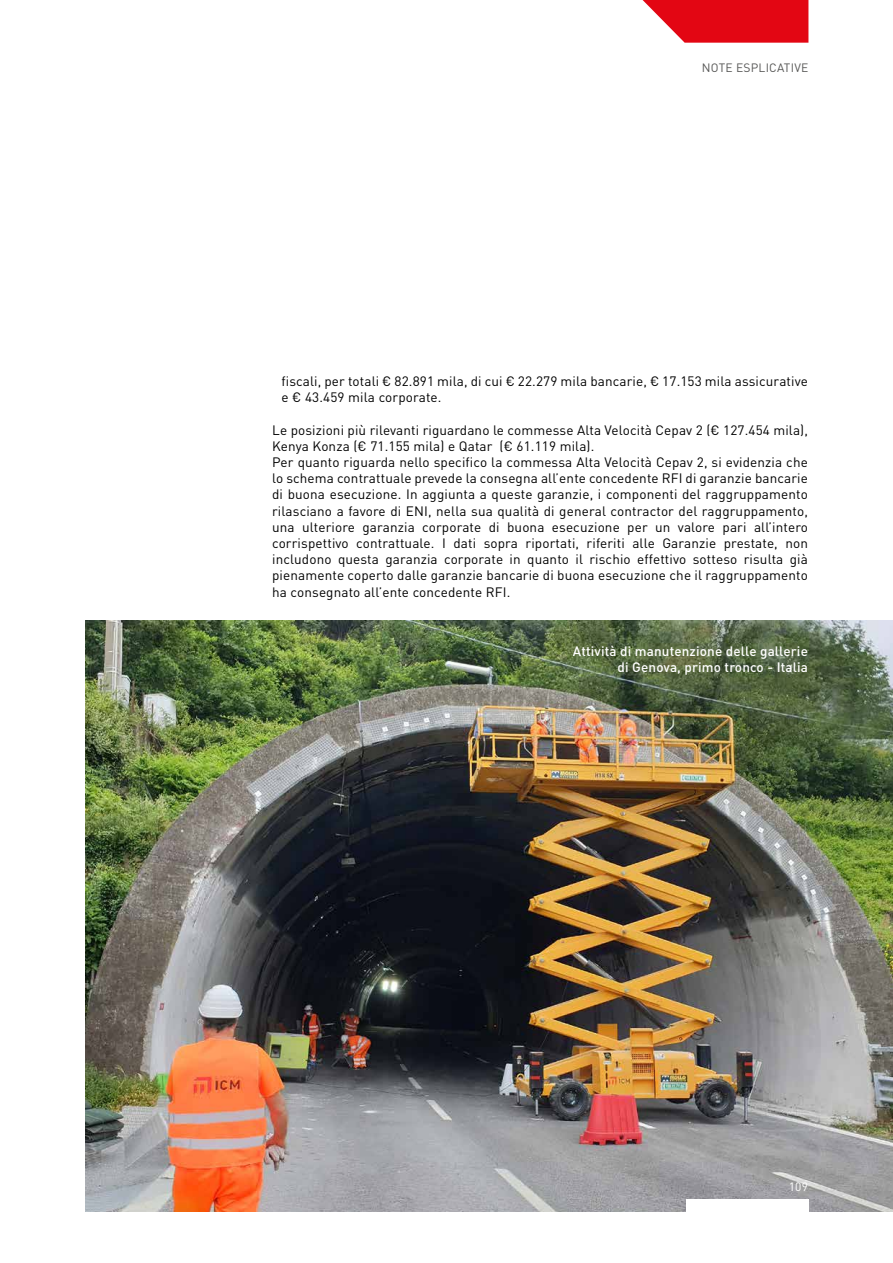
<style>
.page{position:relative;width:893px;height:1263px;background:#fff}
.page>*{position:absolute;margin:0;border:0;box-sizing:border-box;transform-origin:0 0}
.t1{font:13.5px/16.2px "DIN Pro";letter-spacing:.01em;color:#000}
.t2{font:500 13.5px/16.2px "DIN Pro";letter-spacing:.01em;color:#fff;text-align:right}
.t3{font:12px "DIN Pro";letter-spacing:.02em;color:#575756}
.t4{font:12px "DIN Pro";color:#fff}
</style>
<div class="page">
<svg style="left:642px;top:0;width:166px;height:43px;background:#e62833"></svg>
<img style="left:85px;top:621px;width:808px;height:591px">
<div style="left:686px;top:1199px;width:122px;height:13px;background:#fff"></div>
<p class="t3" style="left:702px;top:59px;width:108px">NOTE ESPLICATIVE</p>
<p class="t1" style="left:282px;top:372px;width:528px">fiscali, per totali € 82.891 mila, di cui € 22.279 mila bancarie, € 17.153 mila assicurative e € 43.459 mila corporate.</p>
<p class="t1" style="left:272px;top:420px;width:537px">Le posizioni più rilevanti riguardano le commesse Alta Velocità Cepav 2 (€ 127.454 mila), Kenya Konza (€ 71.155 mila) e Qatar (€ 61.119 mila).<br>Per quanto riguarda nello specifico la commessa Alta Velocità Cepav 2, si evidenzia che lo schema contrattuale prevede la consegna all’ente concedente RFI di garanzie bancarie di buona esecuzione. In aggiunta a queste garanzie, i componenti del raggruppamento rilasciano a favore di ENI, nella sua qualità di general contractor del raggruppamento, una ulteriore garanzia corporate di buona esecuzione per un valore pari all’intero corrispettivo contrattuale. I dati sopra riportati, riferiti alle Garanzie prestate, non includono questa garanzia corporate in quanto il rischio effettivo sotteso risulta già pienamente coperto dalle garanzie bancarie di buona esecuzione che il raggruppamento ha consegnato all’ente concedente RFI.</p>
<p class="t2" style="left:573px;top:641px;width:237px">Attività di manutenzione delle gallerie di Genova, primo tronco - Italia</p>
<p class="t4" style="left:789px;top:1177px;width:21px">109</p>
</div>
